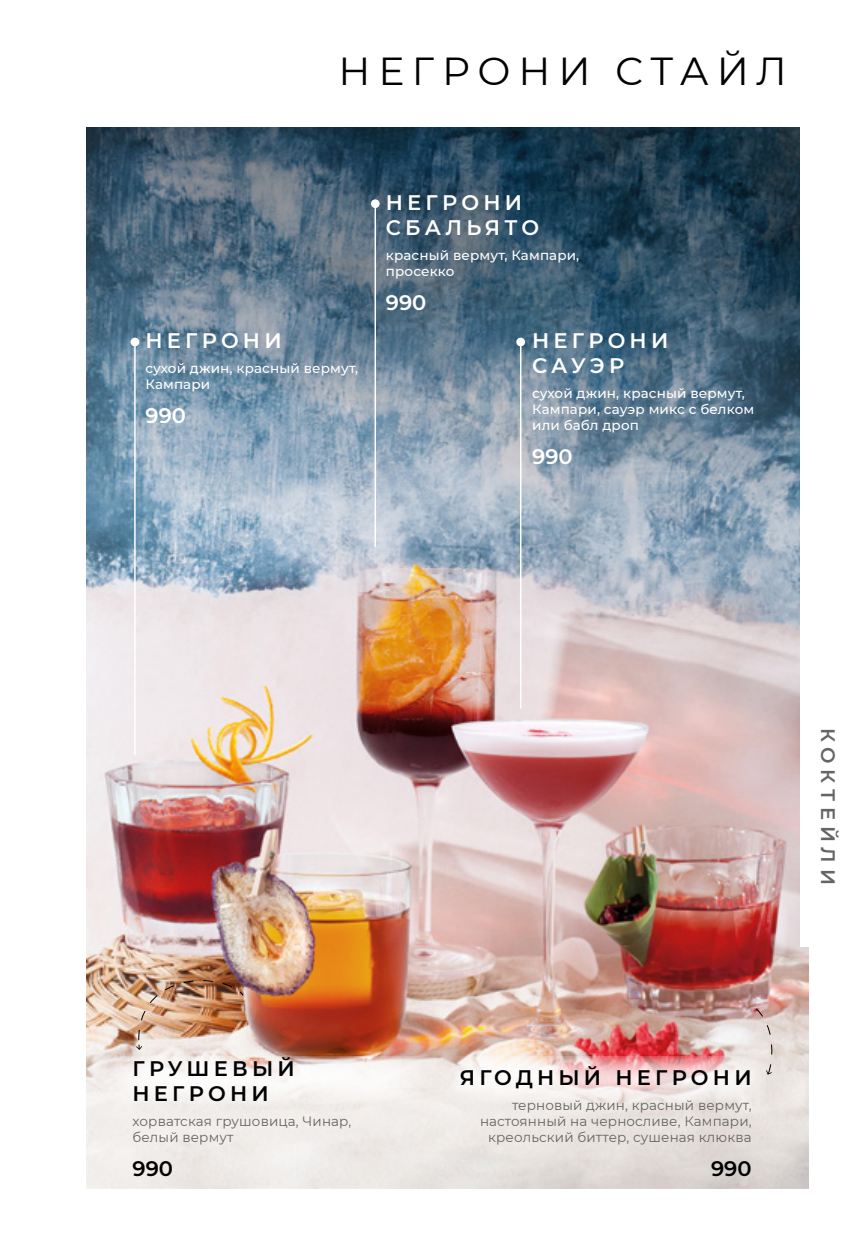
<style>
.page{position:relative;width:864px;height:1234px;background:#fff}
.page>*{position:absolute;margin:0;border:0;box-sizing:border-box;transform-origin:0 0}
.t1{font:39px "Montserrat";letter-spacing:.2em;color:#000}
.t2{font:600 21px/25.2px "Montserrat";letter-spacing:.2em;color:#fff}
.t3{font:600 21px/25.2px "Montserrat";letter-spacing:.2em;color:#000}
.t4{font:600 19.5px "Montserrat";letter-spacing:.3em;color:#656563}
.t5{font:13.5px/16.2px "Montserrat";letter-spacing:.01em;color:#656563}
.t6{font:500 13.5px/16.2px "Montserrat";letter-spacing:.01em;color:#fff}
</style>
<div class="page">
<img style="left:87px;top:701px;width:721px;height:486px">
<img style="left:87px;top:129px;width:660px;height:572px">
<img style="left:747px;top:128px;width:53px;height:609px">
<img style="left:87px;top:128px;width:662px;height:1px">
<svg style="left:452px;top:1055px;width:315px;height:48px"></svg>
<svg style="left:110px;top:1055px;width:315px;height:48px;fill:#f7f5f3"></svg>
<hr style="left:134px;top:341px;width:2px;height:414px;background:#fff">
<div style="left:130px;top:337px;width:9px;height:9px;background:#fff;border-radius:50%"></div>
<hr style="left:374px;top:203px;width:2px;height:343px;background:#fff">
<div style="left:371px;top:199px;width:8px;height:9px;background:#fff;border-radius:50%"></div>
<hr style="left:519px;top:341px;width:2px;height:367px;background:#fff">
<div style="left:516px;top:337px;width:9px;height:9px;background:#fff;border-radius:50%"></div>
<svg style="left:239px;top:990px;width:5px;height:6px"></svg>
<img style="left:136px;top:972px;width:97px;height:77px">
<svg style="left:754px;top:1007px;width:23px;height:67px;background:#dbcec9"></svg>
<div style="left:800px;top:0;width:63px;height:946px;background:#fff"></div>
<h1 class="t1" style="left:338px;top:44px;width:449px">НЕГРОНИ СТАЙЛ</h1>
<h2 class="t2" style="left:145px;top:327px;width:138px">НЕГРОНИ</h2>
<p class="t6" style="left:145px;top:359px;width:214px">сухой джин, красный вермут,<br>Кампари</p>
<h2 class="t2" style="left:145px;top:401px;width:42px">990</h2>
<h2 class="t2" style="left:385px;top:189px;width:155px">НЕГРОНИ<br>СБАЛЬЯТО</h2>
<p class="t6" style="left:385px;top:246px;width:195px">красный вермут, Кампари, просекко</p>
<h2 class="t2" style="left:385px;top:288px;width:42px">990</h2>
<h2 class="t2" style="left:532px;top:327px;width:138px">НЕГРОНИ<br>САУЭР</h2>
<p class="t6" style="left:532px;top:384px;width:223px">сухой джин, красный вермут,<br>Кампари, сауэр микс с белком или бабл дроп</p>
<h2 class="t2" style="left:532px;top:443px;width:42px">990</h2>
<h2 class="t3" style="left:132px;top:1054px;width:164px">ГРУШЕВЫЙ<br>НЕГРОНИ</h2>
<p class="t5" style="left:132px;top:1112px;width:220px">хорватская грушовица, Чинар, белый вермут</p>
<h2 class="t3" style="left:132px;top:1154px;width:42px">990</h2>
<h3 class="t4" style="left:841px;top:727px;width:159px;rotate:90deg">КОКТЕЙЛИ</h3>
<h2 class="t3" style="left:459px;top:1063px;width:293px">ЯГОДНЫЙ НЕГРОНИ</h2>
<p class="t5" style="left:480px;top:1095px;width:273px;text-align:right">терновый джин, красный вермут, настоянный на черносливе, Кампари, креольский биттер, сушеная клюква</p>
<h2 class="t3" style="left:710px;top:1154px;width:42px">990</h2>
</div>
